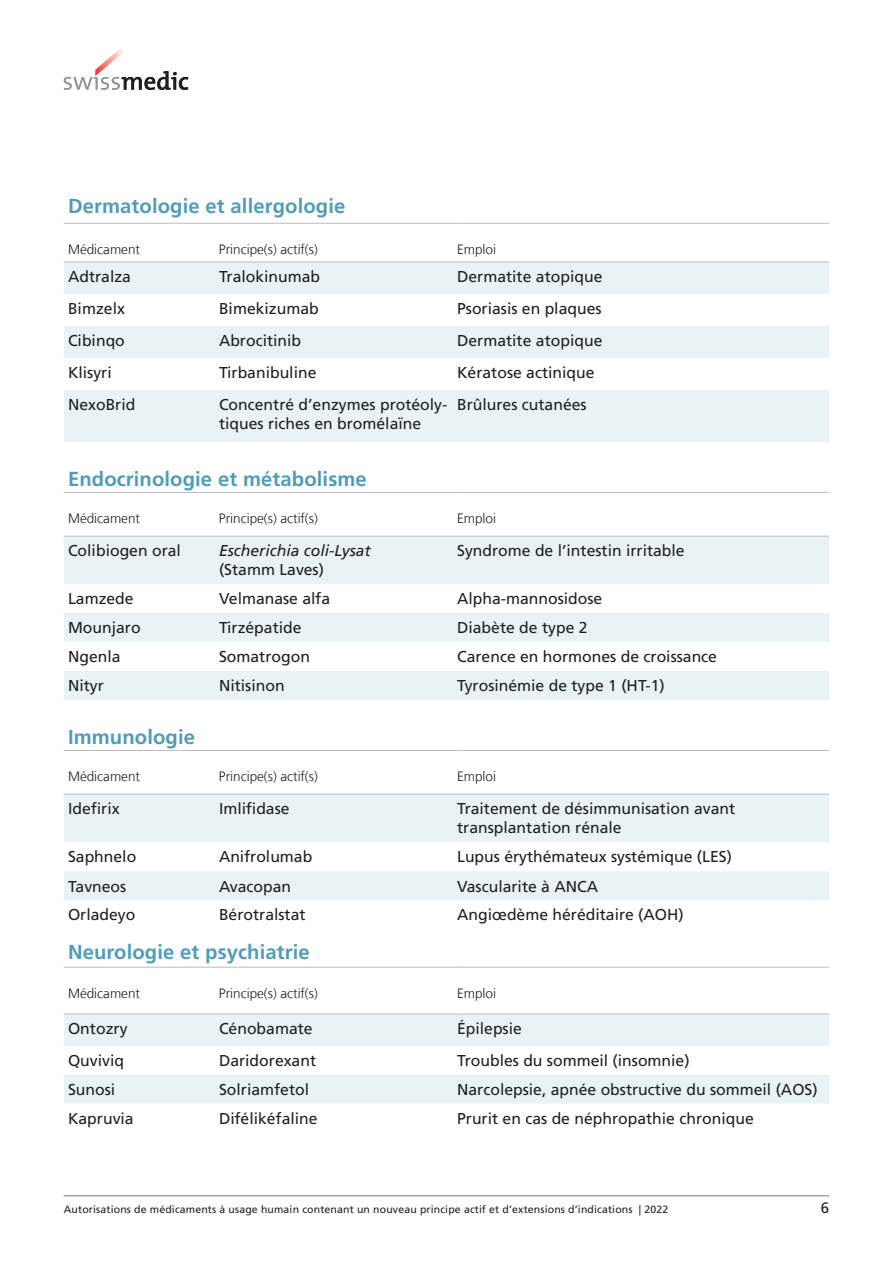
<style>
.page{position:relative;width:893px;height:1263px;background:#fff}
.page>*{position:absolute;margin:0;border:0;box-sizing:border-box;transform-origin:0 0}
.t1{font:700 20.25px "Frutiger LT Com";letter-spacing:.005em;color:#509cb9}
.t2{font:15.75px/18.9px "Frutiger LT Com";color:#231f20}
.t3{font:italic 15.75px "Frutiger LT Com";color:#231f20}
.t4{font:15px "Frutiger LT Com";color:#231f20}
.t5{font:300 13.5px "Frutiger LT Com";color:#231f20}
.t6{font:10.5px "Frutiger LT Com";letter-spacing:.015em;color:#231f20}
</style>
<div class="page">
<svg style="left:64px;top:48px;width:124px;height:42px"></svg>
<hr style="left:64px;top:1195px;width:765px;height:1px;background:#231f20">
<svg style="left:64px;top:263px;width:765px;height:179px;fill:#e8f2f7"></svg>
<hr style="left:64px;top:262px;width:155px;height:1px;background:#bcbdc0">
<hr style="left:219px;top:262px;width:238px;height:1px;background:#bcbdc0">
<hr style="left:457px;top:262px;width:372px;height:1px;background:#bcbdc0">
<hr style="left:64px;top:223px;width:155px;height:1px;background:#bcbdc0">
<hr style="left:219px;top:223px;width:238px;height:1px;background:#bcbdc0">
<hr style="left:457px;top:223px;width:372px;height:1px;background:#bcbdc0">
<svg style="left:64px;top:537px;width:765px;height:163px;fill:#e8f2f7"></svg>
<hr style="left:64px;top:536px;width:155px;height:1px;background:#bcbdc0">
<hr style="left:219px;top:536px;width:238px;height:1px;background:#bcbdc0">
<hr style="left:457px;top:536px;width:372px;height:1px;background:#bcbdc0">
<hr style="left:64px;top:492px;width:155px;height:1px;background:#bcbdc0">
<hr style="left:219px;top:492px;width:238px;height:1px;background:#bcbdc0">
<hr style="left:457px;top:492px;width:372px;height:1px;background:#bcbdc0">
<svg style="left:64px;top:795px;width:765px;height:105px;fill:#e8f2f7"></svg>
<hr style="left:64px;top:794px;width:155px;height:1px;background:#bcbdc0">
<hr style="left:219px;top:794px;width:238px;height:1px;background:#bcbdc0">
<hr style="left:457px;top:794px;width:372px;height:1px;background:#bcbdc0">
<hr style="left:64px;top:750px;width:155px;height:1px;background:#bcbdc0">
<hr style="left:219px;top:750px;width:238px;height:1px;background:#bcbdc0">
<hr style="left:457px;top:750px;width:372px;height:1px;background:#bcbdc0">
<svg style="left:64px;top:1015px;width:765px;height:88px;fill:#e8f2f7"></svg>
<hr style="left:64px;top:1014px;width:155px;height:1px;background:#bcbdc0">
<hr style="left:219px;top:1014px;width:238px;height:1px;background:#bcbdc0">
<hr style="left:457px;top:1014px;width:372px;height:1px;background:#bcbdc0">
<hr style="left:64px;top:967px;width:155px;height:1px;background:#bcbdc0">
<hr style="left:219px;top:967px;width:238px;height:1px;background:#bcbdc0">
<hr style="left:457px;top:967px;width:372px;height:1px;background:#bcbdc0">
<p class="t1" style="left:68px;top:194px;width:279px">Dermatologie et allergologie</p>
<p class="t5" style="left:68px;top:242px;width:73px">Médicament</p>
<p class="t5" style="left:219px;top:242px;width:100px">Principe(s) actif(s)</p>
<p class="t5" style="left:457px;top:242px;width:41px">Emploi</p>
<p class="t2" style="left:68px;top:267px;width:65px">Adtralza</p>
<p class="t2" style="left:219px;top:267px;width:103px">Tralokinumab</p>
<p class="t2" style="left:457px;top:267px;width:147px">Dermatite atopique</p>
<p class="t2" style="left:68px;top:299px;width:58px">Bimzelx</p>
<p class="t2" style="left:219px;top:299px;width:101px">Bimekizumab</p>
<p class="t2" style="left:457px;top:299px;width:146px">Psoriasis en plaques</p>
<p class="t2" style="left:68px;top:331px;width:58px">Cibinqo</p>
<p class="t2" style="left:219px;top:331px;width:84px">Abrocitinib</p>
<p class="t2" style="left:457px;top:331px;width:147px">Dermatite atopique</p>
<p class="t2" style="left:68px;top:363px;width:45px">Klisyri</p>
<p class="t2" style="left:219px;top:363px;width:99px">Tirbanibuline</p>
<p class="t2" style="left:457px;top:363px;width:139px">Kératose actinique</p>
<p class="t2" style="left:68px;top:395px;width:69px">NexoBrid</p>
<p class="t2" style="left:219px;top:395px;width:230px">Concentré d’enzymes protéoly&shy;tiques riches en bromélaïne</p>
<p class="t2" style="left:457px;top:395px;width:131px">Brûlures cutanées</p>
<p class="t1" style="left:68px;top:468px;width:300px">Endocrinologie et métabolisme</p>
<p class="t5" style="left:68px;top:511px;width:73px">Médicament</p>
<p class="t5" style="left:219px;top:511px;width:100px">Principe(s) actif(s)</p>
<p class="t5" style="left:457px;top:511px;width:41px">Emploi</p>
<p class="t2" style="left:68px;top:542px;width:114px">Colibiogen oral</p>
<p class="t3" style="left:219px;top:542px;width:153px">Escherichia coli-Lysat</p>
<p class="t2" style="left:219px;top:560px;width:107px">(Stamm Laves)</p>
<p class="t2" style="left:457px;top:542px;width:229px">Syndrome de l’intestin irritable</p>
<p class="t2" style="left:68px;top:589px;width:67px">Lamzede</p>
<p class="t2" style="left:219px;top:589px;width:113px">Velmanase alfa</p>
<p class="t2" style="left:457px;top:589px;width:147px">Alpha-mannosidose</p>
<p class="t2" style="left:68px;top:618px;width:74px">Mounjaro</p>
<p class="t2" style="left:219px;top:618px;width:84px">Tirzépatide</p>
<p class="t2" style="left:457px;top:618px;width:132px">Diabète de type 2</p>
<p class="t2" style="left:68px;top:647px;width:54px">Ngenla</p>
<p class="t2" style="left:219px;top:647px;width:93px">Somatrogon</p>
<p class="t2" style="left:457px;top:647px;width:261px">Carence en hormones de croissance</p>
<p class="t2" style="left:68px;top:676px;width:37px">Nityr</p>
<p class="t2" style="left:219px;top:676px;width:67px">Nitisinon</p>
<p class="t2" style="left:457px;top:676px;width:209px">Tyrosinémie de type 1 (HT-1)</p>
<p class="t1" style="left:68px;top:725px;width:129px">Immunologie</p>
<p class="t5" style="left:68px;top:769px;width:73px">Médicament</p>
<p class="t5" style="left:219px;top:769px;width:100px">Principe(s) actif(s)</p>
<p class="t5" style="left:457px;top:769px;width:41px">Emploi</p>
<p class="t2" style="left:68px;top:800px;width:53px">Idefirix</p>
<p class="t2" style="left:219px;top:800px;width:72px">Imlifidase</p>
<p class="t2" style="left:457px;top:800px;width:280px">Traitement de désimmunisation avant transplantation rénale</p>
<p class="t2" style="left:68px;top:847px;width:70px">Saphnelo</p>
<p class="t2" style="left:219px;top:847px;width:95px">Anifrolumab</p>
<p class="t2" style="left:457px;top:847px;width:276px">Lupus érythémateux systémique (LES)</p>
<p class="t2" style="left:68px;top:877px;width:60px">Tavneos</p>
<p class="t2" style="left:219px;top:877px;width:74px">Avacopan</p>
<p class="t2" style="left:457px;top:877px;width:143px">Vascularite à ANCA</p>
<p class="t2" style="left:68px;top:906px;width:69px">Orladeyo</p>
<p class="t2" style="left:219px;top:906px;width:88px">Bérotralstat</p>
<p class="t2" style="left:457px;top:906px;width:228px">Angiœdème héréditaire (AOH)</p>
<p class="t1" style="left:68px;top:940px;width:243px">Neurologie et psychiatrie</p>
<p class="t5" style="left:68px;top:986px;width:73px">Médicament</p>
<p class="t5" style="left:219px;top:986px;width:100px">Principe(s) actif(s)</p>
<p class="t5" style="left:457px;top:986px;width:41px">Emploi</p>
<p class="t2" style="left:68px;top:1019px;width:61px">Ontozry</p>
<p class="t2" style="left:219px;top:1019px;width:95px">Cénobamate</p>
<p class="t2" style="left:457px;top:1019px;width:66px">Épilepsie</p>
<p class="t2" style="left:68px;top:1051px;width:58px">Quviviq</p>
<p class="t2" style="left:219px;top:1051px;width:99px">Daridorexant</p>
<p class="t2" style="left:457px;top:1051px;width:234px">Troubles du sommeil (insomnie)</p>
<p class="t2" style="left:68px;top:1080px;width:49px">Sunosi</p>
<p class="t2" style="left:219px;top:1080px;width:92px">Solriamfetol</p>
<p class="t2" style="left:457px;top:1080px;width:362px">Narcolepsie, apnée obstructive du sommeil (AOS)</p>
<p class="t2" style="left:68px;top:1109px;width:67px">Kapruvia</p>
<p class="t2" style="left:219px;top:1109px;width:100px">Difélikéfaline</p>
<p class="t2" style="left:457px;top:1109px;width:298px">Prurit en cas de néphropathie chronique</p>
<p class="t6" style="left:64px;top:1203px;width:606px">Autorisations de médicaments à usage humain contenant un nouveau principe actif et d’extensions d’indications | 2022</p>
<p class="t4" style="left:821px;top:1199px;width:10px">6</p>
</div>
